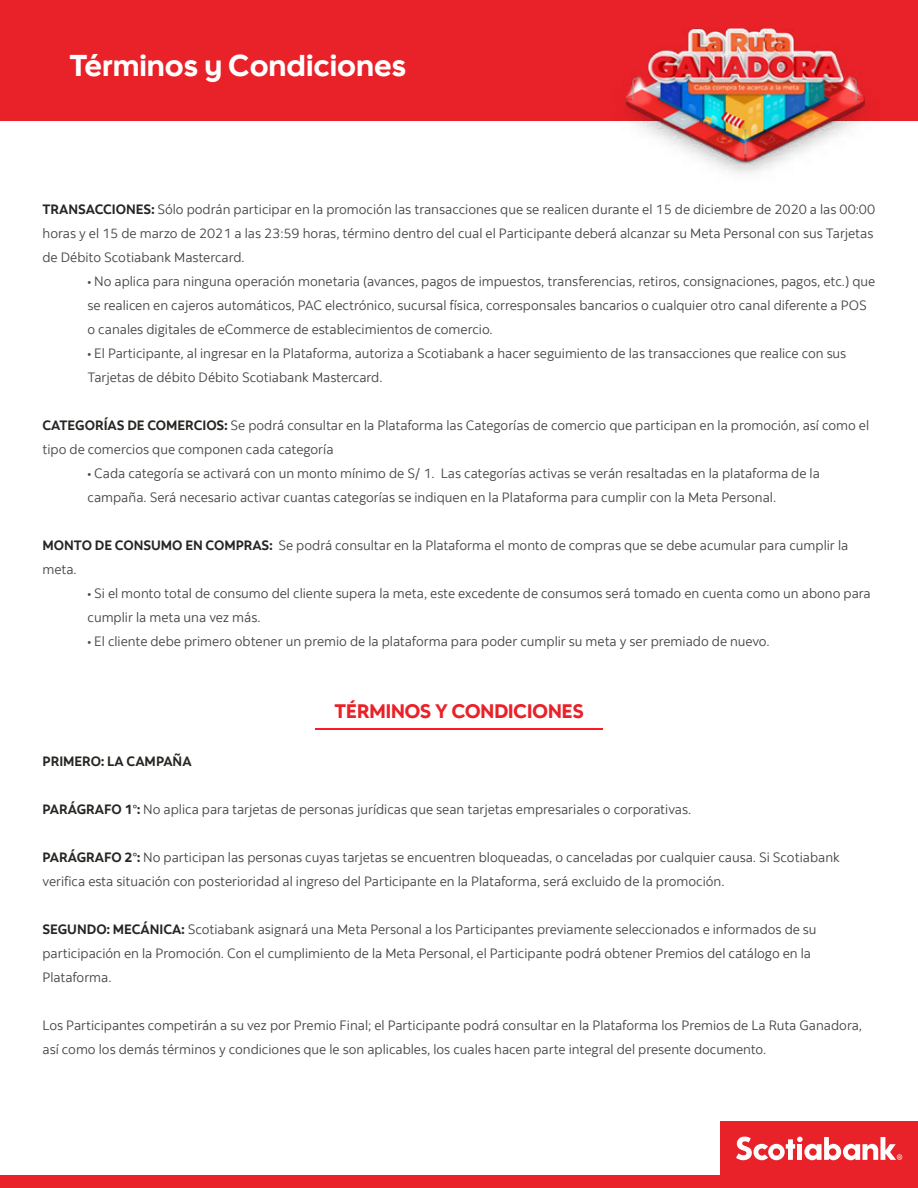
<style>
.page{position:relative;width:918px;height:1188px;background:#fff}
.page>*{position:absolute;margin:0;border:0;box-sizing:border-box;transform-origin:0 0}
.t1{font:30px "Scotia Headline";color:#fff}
.t2{font:19.5px "Scotia Headline";color:#e92128}
.t3{font:13.5px/24px "Scotia";color:#444845}
.t4{font:700 13.5px "Scotia";color:#252723}
.s1{font-weight:700;color:#252723}
.s2{font-family:"Myriad Pro"}
.s3{font-family:"Myriad Pro";color:#252723}
</style>
<div class="page">
<div style="left:0;top:1176px;width:918px;height:12px;background:#e92128"></div>
<div style="left:720px;top:1121px;width:198px;height:55px;background:#e92128"></div>
<svg style="left:736px;top:1137px;width:166px;height:23px"></svg>
<div style="left:0;top:0;width:918px;height:121px;background:#e92128"></div>
<img style="left:621px;top:27px;width:249px;height:147px">
<hr style="left:315px;top:728px;width:288px;height:2px;background:#ff1b23">
<h1 class="t1" style="left:69px;top:48px;width:338px">Términos y Condiciones</h1>
<p class="t3" style="left:43px;top:198px;width:834px"><span class="s1">TRANSACCIONES:</span> Sólo podrán participar en la promoción las transacciones que se realicen durante el 15 de diciembre de 2020 a las 00:00 horas y el 15 de marzo de 2021 a las 23:59 horas, término dentro del cual el Participante deberá alcanzar su Meta Personal con sus Tarjetas de Débito Scotiabank Mastercard.</p>
<p class="t3" style="left:88px;top:270px;width:789px"><span class="s2">•</span> No aplica para ninguna operación monetaria (avances, pagos de impuestos, transferencias, retiros, consignaciones, pagos, etc.) que se realicen en cajeros automáticos, PAC electrónico, sucursal física, corresponsales bancarios o cualquier otro canal diferente a POS o canales digitales de eCommerce de establecimientos de comercio.</p>
<p class="t3" style="left:88px;top:342px;width:760px"><span class="s2">•</span> El Participante, al ingresar en la Plataforma, autoriza a Scotiabank a hacer seguimiento de las transacciones que realice con sus<br>Tarjetas de débito Débito Scotiabank Mastercard.</p>
<p class="t3" style="left:43px;top:414px;width:828px"><span class="s1">CATEGORÍAS DE COMERCIOS:</span> Se podrá consultar en la Plataforma las Categorías de comercio que participan en la promoción, así como el tipo de comercios que componen cada categoría</p>
<p class="t3" style="left:88px;top:462px;width:734px"><span class="s2">•</span> Cada categoría se activará con un monto mínimo de S/ 1. Las categorías activas se verán resaltadas en la plataforma de la campaña. Será necesario activar cuantas categorías se indiquen en la Plataforma para cumplir con la Meta Personal.</p>
<p class="t3" style="left:43px;top:534px;width:807px"><span class="s1">MONTO DE CONSUMO EN COMPRAS:</span> Se podrá consultar en la Plataforma el monto de compras que se debe acumular para cumplir la meta.</p>
<p class="t3" style="left:88px;top:582px;width:785px"><span class="s2">•</span> Si el monto total de consumo del cliente supera la meta, este excedente de consumos será tomado en cuenta como un abono para cumplir la meta una vez más.</p>
<p class="t3" style="left:88px;top:630px;width:684px"><span class="s2">•</span> El cliente debe primero obtener un premio de la plataforma para poder cumplir su meta y ser premiado de nuevo.</p>
<h2 class="t2" style="left:334px;top:700px;width:251px">TÉRMINOS Y CONDICIONES</h2>
<p class="t4" style="left:43px;top:753px;width:151px">PRIMERO: LA CAMPAÑA</p>
<p class="t3" style="left:43px;top:798px;width:650px"><span class="s1">PARÁGRAFO 1</span><span class="s3">°</span><span class="s1">:</span> No aplica para tarjetas de personas jurídicas que sean tarjetas empresariales o corporativas.</p>
<p class="t3" style="left:43px;top:846px;width:799px"><span class="s1">PARÁGRAFO 2</span><span class="s3">°</span><span class="s1">:</span> No participan las personas cuyas tarjetas se encuentren bloqueadas, o canceladas por cualquier causa. Si Scotiabank verifica esta situación con posterioridad al ingreso del Participante en la Plataforma, será excluido de la promoción.</p>
<p class="t3" style="left:43px;top:918px;width:776px"><span class="s1">SEGUNDO: MECÁNICA:</span> Scotiabank asignará una Meta Personal a los Participantes previamente seleccionados e informados de su participación en la Promoción. Con el cumplimiento de la Meta Personal, el Participante podrá obtener Premios del catálogo en la<br>Plataforma.</p>
<p class="t3" style="left:43px;top:1014px;width:821px">Los Participantes competirán a su vez por Premio Final; el Participante podrá consultar en la Plataforma los Premios de La Ruta Ganadora, así como los demás términos y condiciones que le son aplicables, los cuales hacen parte integral del presente documento.</p>
</div>
